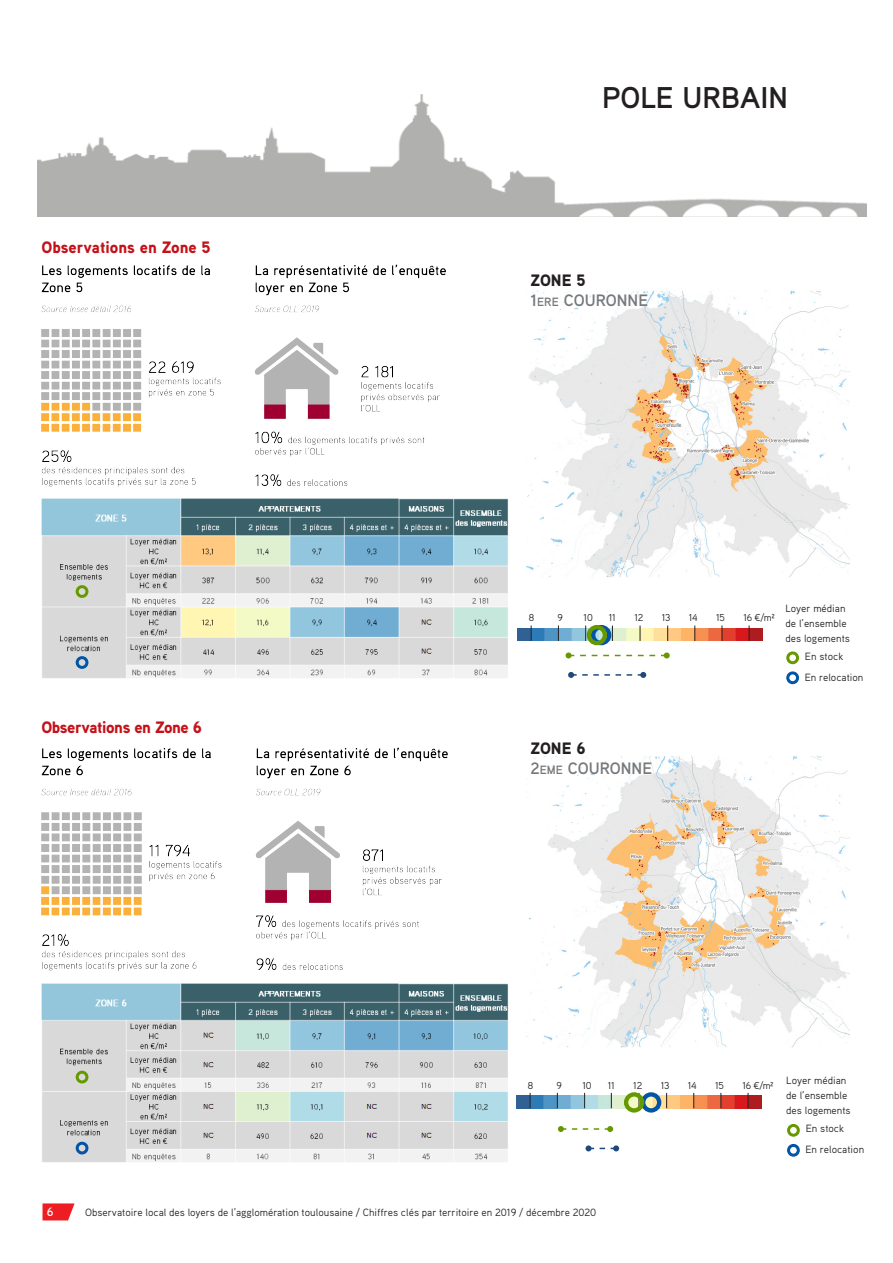
<style>
.page{position:relative;width:893px;height:1263px;background:#fff}
.page>*{position:absolute;margin:0;border:0;box-sizing:border-box;transform-origin:0 0}
.Texte{font:700 30px "Aaux Pro OT";color:#231f20}
.Texte-2{font:700 16.5px "Aaux Pro OT";color:#76787b}
.Texte-3{font:900 16.5px "Aaux Pro OT";color:#c4121a}
.Texte-4{font:900 16.5px "Aaux Pro OT";letter-spacing:-.025em;color:#c4121a}
.Texte-5{font:900 16.5px "Aaux Pro OT";color:#231f20}
.t1{font:700 12px "Aaux Pro OT";color:#fff}
.Texte-6{font:10.5px/15px "Aaux Pro OT";color:#231f20}
.Texte-7{font:10.05px "Aaux Pro OT";letter-spacing:-.025em;color:#231f20}
.s1{font-size:12px}
</style>
<div class="page">
<svg style="left:43px;top:1203px;width:32px;height:17px"></svg>
<img style="left:37px;top:94px;width:830px;height:123px">
<div style="left:536px;top:61px;width:331px;height:115px;background:#fff"></div>
<img style="left:526px;top:756px;width:323px;height:292px">
<img style="left:526px;top:290px;width:323px;height:287px">
<img style="left:41px;top:264px;width:405px;height:223px">
<img style="left:518px;top:628px;width:244px;height:13px">
<svg style="left:531px;top:625px;width:1px;height:16px"></svg>
<svg style="left:558px;top:625px;width:1px;height:16px"></svg>
<svg style="left:612px;top:625px;width:1px;height:16px"></svg>
<svg style="left:640px;top:625px;width:1px;height:16px"></svg>
<svg style="left:667px;top:625px;width:1px;height:16px"></svg>
<svg style="left:695px;top:625px;width:1px;height:16px"></svg>
<svg style="left:585px;top:625px;width:1px;height:16px"></svg>
<svg style="left:722px;top:625px;width:1px;height:16px"></svg>
<svg style="left:749px;top:625px;width:1px;height:16px"></svg>
<div style="left:591px;top:625px;width:20px;height:20px;border:4px solid #0154a6;border-radius:50%"></div>
<div style="left:587px;top:625px;width:20px;height:20px;border:4px solid #690;border-radius:50%"></div>
<div style="left:786px;top:651px;width:13px;height:13px;border:3px solid #690;border-radius:50%"></div>
<div style="left:786px;top:671px;width:13px;height:13px;border:3px solid #0154a6;border-radius:50%"></div>
<img style="left:517px;top:1096px;width:244px;height:12px">
<svg style="left:530px;top:1093px;width:1px;height:15px"></svg>
<svg style="left:557px;top:1093px;width:1px;height:15px"></svg>
<svg style="left:611px;top:1093px;width:1px;height:15px"></svg>
<svg style="left:666px;top:1093px;width:1px;height:15px"></svg>
<svg style="left:693px;top:1093px;width:1px;height:15px"></svg>
<svg style="left:584px;top:1093px;width:1px;height:15px"></svg>
<svg style="left:721px;top:1093px;width:1px;height:15px"></svg>
<svg style="left:748px;top:1093px;width:1px;height:15px"></svg>
<div style="left:641px;top:1092px;width:20px;height:20px;border:4px solid #0154a6;border-radius:50%"></div>
<div style="left:624px;top:1092px;width:20px;height:20px;border:4px solid #690;border-radius:50%"></div>
<div style="left:787px;top:1124px;width:13px;height:13px;border:3px solid #690;border-radius:50%"></div>
<div style="left:787px;top:1144px;width:13px;height:13px;border:3px solid #0154a6;border-radius:50%"></div>
<img style="left:41px;top:747px;width:407px;height:224px">
<svg style="left:568px;top:672px;width:78px;height:6px"></svg>
<svg style="left:566px;top:652px;width:104px;height:6px"></svg>
<svg style="left:585px;top:1145px;width:34px;height:6px"></svg>
<svg style="left:558px;top:1126px;width:55px;height:6px"></svg>
<img style="left:41px;top:499px;width:467px;height:179px">
<div style="left:76px;top:585px;width:12px;height:13px;border:3px solid #690;border-radius:50%"></div>
<div style="left:76px;top:656px;width:12px;height:13px;border:3px solid #0154a6;border-radius:50%"></div>
<img style="left:41px;top:983px;width:467px;height:179px">
<div style="left:76px;top:1071px;width:12px;height:12px;border:3px solid #690;border-radius:50%"></div>
<div style="left:76px;top:1142px;width:12px;height:12px;border:3px solid #0154a6;border-radius:50%"></div>
<div style="left:27px;top:69px;width:188px;height:63px;background:#fff"></div>
<p class="Texte-3" style="left:41px;top:237px;width:171px">Observations en Zone 5</p>
<p class="Texte-4" style="left:41px;top:717px;width:162px">Observations en Zone 6</p>
<p class="Texte" style="left:602px;top:78px;width:187px">POLE URBAIN</p>
<p class="Texte-5" style="left:530px;top:270px;width:57px">ZONE 5</p>
<p class="Texte-2" style="left:530px;top:289px;width:119px">1<span class="s1">ERE</span> COURONNE</p>
<p class="Texte-7" style="left:529px;top:611px;width:7px">8</p>
<p class="Texte-7" style="left:557px;top:611px;width:7px">9</p>
<p class="Texte-7" style="left:584px;top:611px;width:11px">10</p>
<p class="Texte-7" style="left:609px;top:611px;width:9px">11</p>
<p class="Texte-7" style="left:634px;top:611px;width:10px">12</p>
<p class="Texte-7" style="left:662px;top:611px;width:10px">13</p>
<p class="Texte-7" style="left:689px;top:611px;width:10px">14</p>
<p class="Texte-7" style="left:716px;top:611px;width:10px">15</p>
<p class="Texte-7" style="left:743px;top:611px;width:33px">16 €/m²</p>
<p class="Texte-6" style="left:785px;top:600px;width:66px">Loyer médian de l’ensemble des logements</p>
<p class="Texte-6" style="left:805px;top:648px;width:40px">En stock</p>
<p class="Texte-6" style="left:805px;top:669px;width:60px">En relocation</p>
<p class="Texte-5" style="left:530px;top:738px;width:57px">ZONE 6</p>
<p class="Texte-2" style="left:530px;top:757px;width:123px">2<span class="s1">EME</span> COURONNE</p>
<p class="Texte-7" style="left:528px;top:1079px;width:7px">8</p>
<p class="Texte-7" style="left:556px;top:1079px;width:7px">9</p>
<p class="Texte-7" style="left:582px;top:1079px;width:11px">10</p>
<p class="Texte-7" style="left:608px;top:1079px;width:9px">11</p>
<p class="Texte-7" style="left:633px;top:1079px;width:10px">12</p>
<p class="Texte-7" style="left:661px;top:1079px;width:10px">13</p>
<p class="Texte-7" style="left:688px;top:1079px;width:10px">14</p>
<p class="Texte-7" style="left:715px;top:1079px;width:10px">15</p>
<p class="Texte-7" style="left:742px;top:1079px;width:33px">16 €/m²</p>
<p class="Texte-6" style="left:786px;top:1073px;width:66px">Loyer médian de l’ensemble des logements</p>
<p class="Texte-6" style="left:806px;top:1121px;width:40px">En stock</p>
<p class="Texte-6" style="left:805px;top:1142px;width:60px">En relocation</p>
<p class="t1" style="left:47px;top:1204px;width:8px">6</p>
<p class="Texte-6" style="left:85px;top:1204px;width:513px">Observatoire local des loyers de l’agglomération toulousaine / Chiffres clés par territoire en 2019 / décembre 2020</p>
</div>
